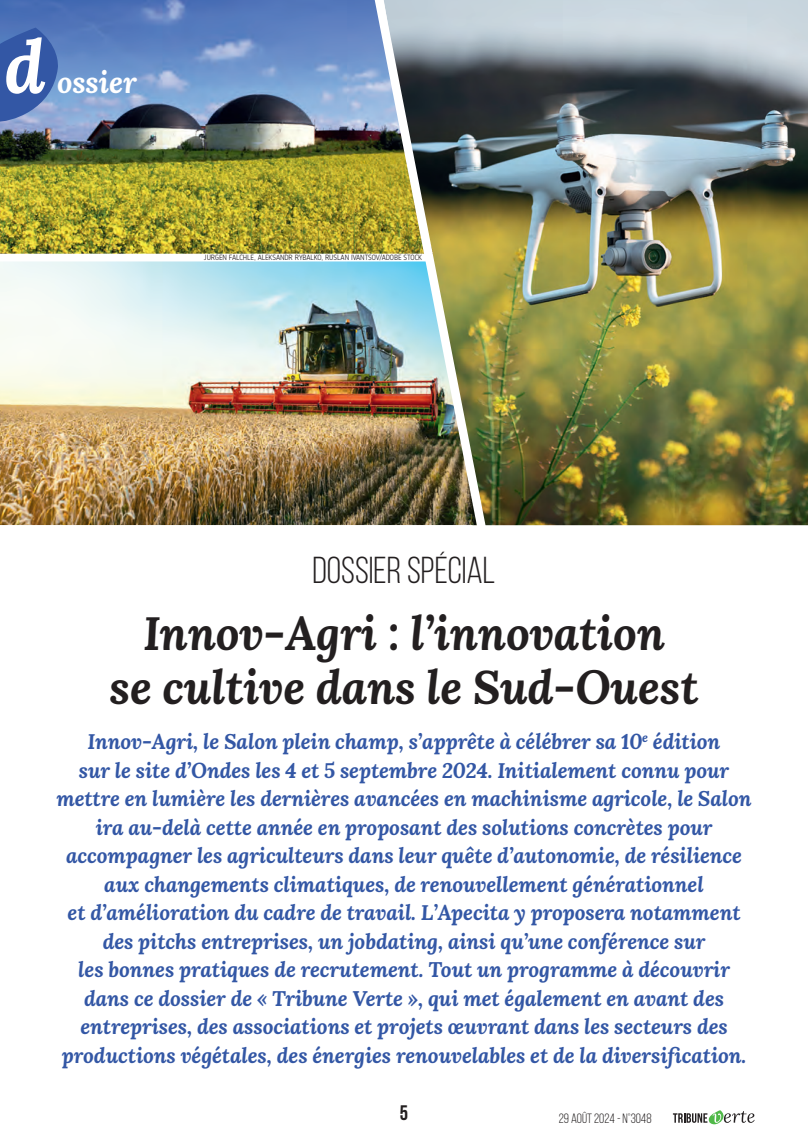
<style>
.page{position:relative;width:808px;height:1148px;background:#fff}
.page>*{position:absolute;margin:0;border:0;box-sizing:border-box;transform-origin:0 0}
.t1{font:italic 700 73.5px "Lora";color:#fff}
.t2{font:italic 700 46.5px/54px "Lora";letter-spacing:-.005em;color:#231f20;text-align:center}
.t3{font:37.5px "Bebas Neue";color:#231f20}
.t4{font:italic 700 30px "Lora";letter-spacing:-.005em;color:#fff}
.t5{font:italic 700 21px/28.5px "Lora";letter-spacing:-.005em;color:#3357a5;text-align:center}
.t6{font:700 21px "Bebas Neue";color:#231f20}
.t7{font:13.5px "Bebas Neue";color:#231f20}
.t8{font:300 7.5px "Blogger Sans";letter-spacing:-.005em;color:#231f20}
</style>
<div class="page">
<img style="left:519px;top:0;width:289px;height:525px">
<img style="left:0;top:0;width:371px;height:254px">
<img style="left:0;top:261px;width:371px;height:264px">
<img style="left:371px;top:0;width:148px;height:526px">
<svg style="left:0;top:28px;width:59px;height:95px;background:#4668af"></svg>
<svg style="left:673px;top:1110px;width:81px;height:14px"></svg>
<h1 class="t1" style="left:4px;top:14px;width:43px">d</h1>
<h3 class="t4" style="left:57px;top:60px;width:81px">ossier</h3>
<p class="t8" style="left:204px;top:253px;width:220px">JÜRGEN FÄLCHLE, ALEKSANDR RYBALKO, RUSLAN IVANTSOV/ADOBE STOCK</p>
<h3 class="t3" style="left:312px;top:550px;width:185px">DOSSIER SPÉCIAL</h3>
<h2 class="t2" style="left:110px;top:605px;width:591px">Innov-Agri : l’innovation<br>se cultive dans le Sud-Ouest</h2>
<p class="t5" style="left:56px;top:727px;width:697px">Innov-Agri, le Salon plein champ, s’apprête à célébrer sa 10<sup>e</sup> édition<br>sur le site d’Ondes les 4 et 5 septembre 2024. Initialement connu pour mettre en lumière les dernières avancées en machinisme agricole, le Salon ira au-delà cette année en proposant des solutions concrètes pour accompagner les agriculteurs dans leur quête d’autonomie, de résilience aux changements climatiques, de renouvellement générationnel<br>et d’amélioration du cadre de travail. L’Apecita y proposera notamment des pitchs entreprises, un jobdating, ainsi qu’une conférence sur<br>les bonnes pratiques de recrutement. Tout un programme à découvrir dans ce dossier de « Tribune Verte », qui met également en avant des entreprises, des associations et projets œuvrant dans les secteurs des productions végétales, des énergies renouvelables et de la diversification.</p>
<p class="t6" style="left:400px;top:1101px;width:10px">5</p>
<p class="t7" style="left:559px;top:1111px;width:94px">29 AOÛT 2024 - N°3048</p>
</div>
